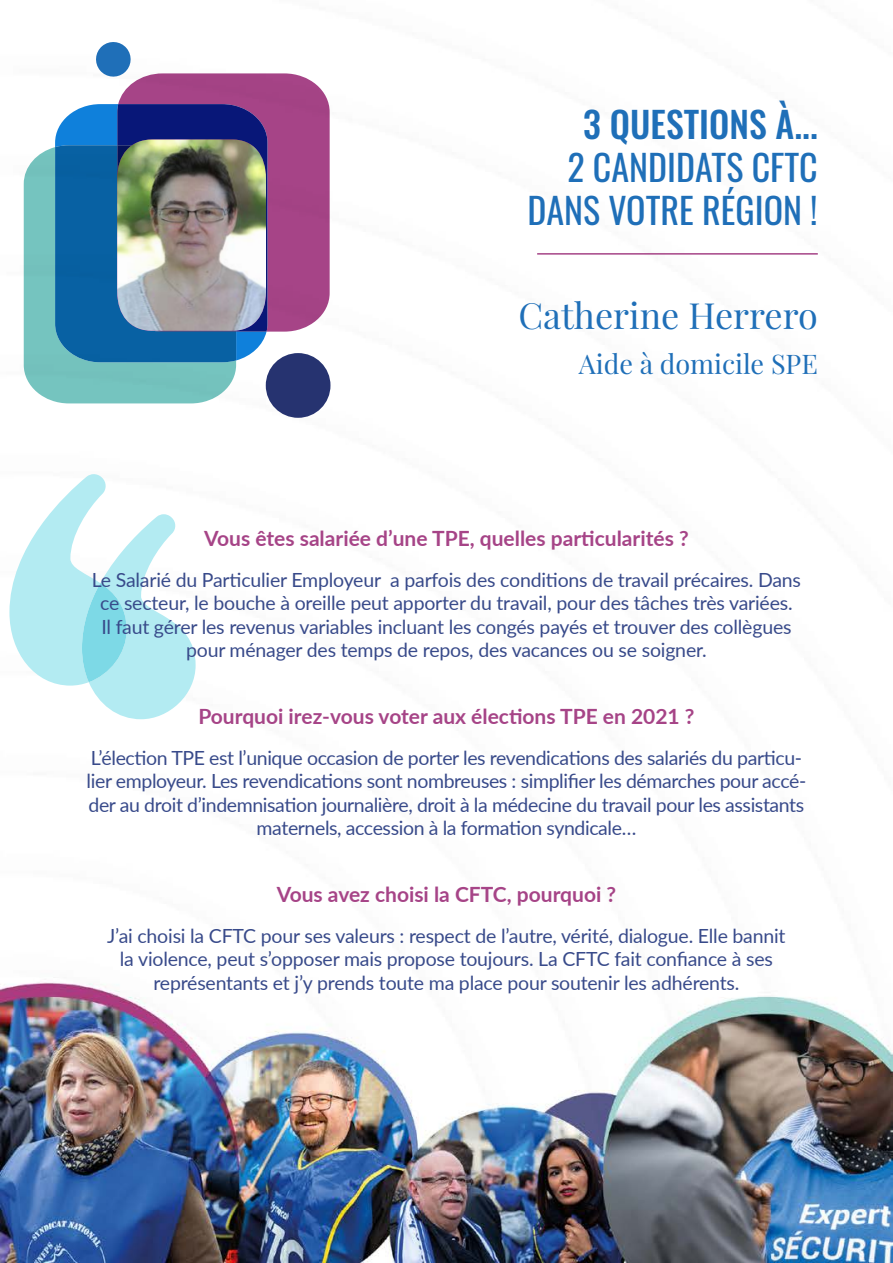
<style>
.page{position:relative;width:893px;height:1263px;background:#fff}
.page>*{position:absolute;margin:0;border:0;box-sizing:border-box;transform-origin:0 0}
.t1{font:36px/43.2px "Oswald";color:#1f6fb8;text-align:right}
.t2{font:36px "Playfair Display";color:#1f6fb8}
.t3{font:500 36px "Oswald";color:#1f6fb8}
.t4{font:27px "Playfair Display";color:#1f6fb8}
.t5{font:700 21px "Lato";color:#a64487}
.t6{font:19.5px/23.4px "Lato";letter-spacing:-.01em;color:#384a8a;text-align:center}
</style>
<div class="page">
<img style="left:0;top:180px;width:893px;height:1083px">
<svg style="left:24px;top:147px;width:212px;height:256px;background:#7dc6c2"></svg>
<svg style="left:118px;top:73px;width:212px;height:259px;background:#a94e8d"></svg>
<svg style="left:55px;top:104px;width:212px;height:258px;background:#135aa2"></svg>
<img style="left:117px;top:139px;width:149px;height:192px">
<svg style="left:96px;top:42px;width:37px;height:37px"></svg>
<div style="left:266px;top:353px;width:64px;height:65px;background:#263370;border-radius:50%"></div>
<hr style="left:537px;top:253px;width:281px;height:2px;background:#a64487">
<svg style="left:9px;top:474px;width:187px;height:245px"></svg>
<h1 class="t3" style="left:583px;top:105px;width:236px">3 QUESTIONS À...</h1>
<h1 class="t1" style="left:527px;top:142px;width:292px">2 CANDIDATS CFTC<br>DANS VOTRE RÉGION !</h1>
<h1 class="t2" style="left:518px;top:293px;width:301px">Catherine Herrero</h1>
<h2 class="t4" style="left:579px;top:347px;width:240px">Aide à domicile SPE</h2>
<p class="t5" style="left:204px;top:523px;width:486px">Vous êtes salariée d’une TPE, quelles particularités ?</p>
<p class="t6" style="left:92px;top:567px;width:711px">Le Salarié du Particulier Employeur a parfois des conditions de travail précaires. Dans ce secteur, le bouche à oreille peut apporter du travail, pour des tâches très variées.<br>Il faut gérer les revenus variables incluant les congés payés et trouver des collègues pour ménager des temps de repos, des vacances ou se soigner.</p>
<p class="t5" style="left:198px;top:701px;width:498px">Pourquoi irez-vous voter aux élections TPE en 2021 ?</p>
<p class="t6" style="left:87px;top:745px;width:721px">L’élection TPE est l’unique occasion de porter les revendications des salariés du particu&shy;lier employeur. Les revendications sont nombreuses : simplifier les démarches pour accé&shy;der au droit d’indemnisation journalière, droit à la médecine du travail pour les assistants maternels, accession à la formation syndicale…</p>
<p class="t5" style="left:277px;top:879px;width:341px">Vous avez choisi la CFTC, pourquoi ?</p>
<p class="t6" style="left:107px;top:923px;width:680px">J’ai choisi la CFTC pour ses valeurs : respect de l’autre, vérité, dialogue. Elle bannit la violence, peut s’opposer mais propose toujours. La CFTC fait confiance à ses représentants et j’y prends toute ma place pour soutenir les adhérents.</p>
</div>
